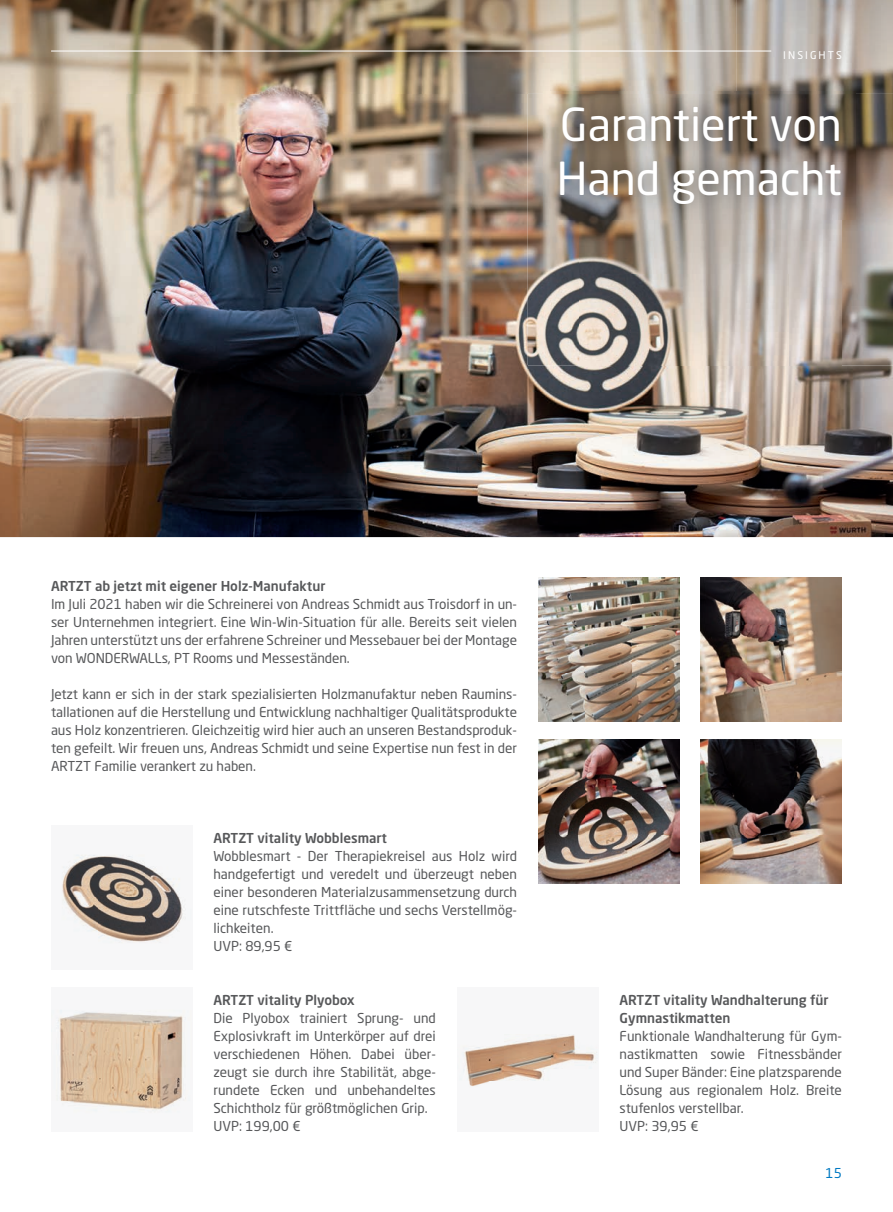
<style>
.page{position:relative;width:893px;height:1212px;background:#fff}
.page>*{position:absolute;margin:0;border:0;box-sizing:border-box;transform-origin:0 0}
.t1{font:45px/54px "Neo Sans Std";color:#fff}
.t2{font:13.5px/18px "Neo Sans Std";color:#57585a}
.t3{font:500 13.5px/18px "Neo Sans Std";color:#57585a}
.t4{font:13.5px "Neo Sans Std";color:#0079c2}
.t5{font:10.5px "Neo Sans Std";letter-spacing:.2em;color:#fff}
</style>
<div class="page">
<img style="left:0;top:93px;width:893px;height:444px">
<img style="left:0;top:0;width:893px;height:93px">
<img style="left:528px;top:93px;width:52px;height:272px">
<img style="left:841px;top:93px;width:52px;height:272px">
<img style="left:580px;top:220px;width:261px;height:145px">
<hr style="left:51px;top:51px;width:720px;height:1px;background:#fff">
<img style="left:544px;top:92px;width:311px;height:128px">
<div style="left:51px;top:987px;width:141px;height:144px;background:#f7f7f8"></div>
<img style="left:58px;top:1012px;width:128px;height:98px">
<div style="left:51px;top:825px;width:141px;height:144px;background:#f7f7f8"></div>
<img style="left:62px;top:855px;width:121px;height:87px">
<img style="left:701px;top:739px;width:141px;height:144px">
<img style="left:538px;top:739px;width:141px;height:144px">
<img style="left:701px;top:577px;width:141px;height:144px">
<img style="left:538px;top:577px;width:141px;height:144px">
<div style="left:457px;top:987px;width:141px;height:144px;background:#f7f7f8"></div>
<img style="left:464px;top:1035px;width:133px;height:51px">
<p class="t5" style="left:738px;top:49px;width:105px">NEUROATHLETIK</p>
<p class="t5" style="left:783px;top:49px;width:60px">INSIGHTS</p>
<h1 class="t1" style="left:557px;top:97px;width:287px">Garantiert von<br>Hand gemacht</h1>
<p class="t3" style="left:51px;top:577px;width:276px">ARTZT ab jetzt mit eigener Holz-Manufaktur</p>
<p class="t2" style="left:51px;top:595px;width:468px;text-align:justify">Im Juli 2021 haben wir die Schreinerei von Andreas Schmidt aus Troisdorf in un&shy;ser Unternehmen integriert. Eine Win-Win-Situation für alle. Bereits seit vielen Jahren unterstützt uns der erfahrene Schreiner und Messebauer bei der Montage von WONDERWALLs, PT Rooms und Messeständen.</p>
<p class="t2" style="left:51px;top:685px;width:468px;text-align:justify">Jetzt kann er sich in der stark spezialisierten Holzmanufaktur neben Raumins&shy;tallationen auf die Herstellung und Entwicklung nachhaltiger Qualitätsprodukte aus Holz konzentrieren. Gleichzeitig wird hier auch an unseren Bestandsproduk&shy;ten gefeilt. Wir freuen uns, Andreas Schmidt und seine Expertise nun fest in der ARTZT Familie verankert zu haben.</p>
<p class="t3" style="left:213px;top:829px;width:175px">ARTZT vitality Wobblesmart</p>
<p class="t2" style="left:213px;top:847px;width:305px">Wobblesmart - Der Therapiekreisel aus Holz wird handgefertigt und veredelt und überzeugt neben einer besonderen Materialzusammensetzung durch eine rutschfeste Trittfläche und sechs Verstellmög&shy;lichkeiten.<br>UVP: 89,95 €</p>
<p class="t3" style="left:213px;top:991px;width:143px">ARTZT vitality Plyobox</p>
<p class="t2" style="left:213px;top:1009px;width:224px">Die Plyobox trainiert Sprung- und Explosivkraft im Unterkörper auf drei verschiedenen Höhen. Dabei über&shy;zeugt sie durch ihre Stabilität, abge&shy;rundete Ecken und unbehandeltes Schichtholz für größtmöglichen Grip.<br>UVP: 199,00 €</p>
<p class="t3" style="left:620px;top:991px;width:211px">ARTZT vitality Wandhalterung für<br>Gymnastikmatten</p>
<p class="t2" style="left:620px;top:1027px;width:224px">Funktionale Wandhalterung für Gym&shy;nastikmatten sowie Fitnessbänder und Super Bänder: Eine platzsparende<br>Lösung aus regionalem Holz. Breite stufenlos verstellbar.<br>UVP: 39,95 €</p>
<p class="t4" style="left:826px;top:1164px;width:18px">15</p>
</div>
